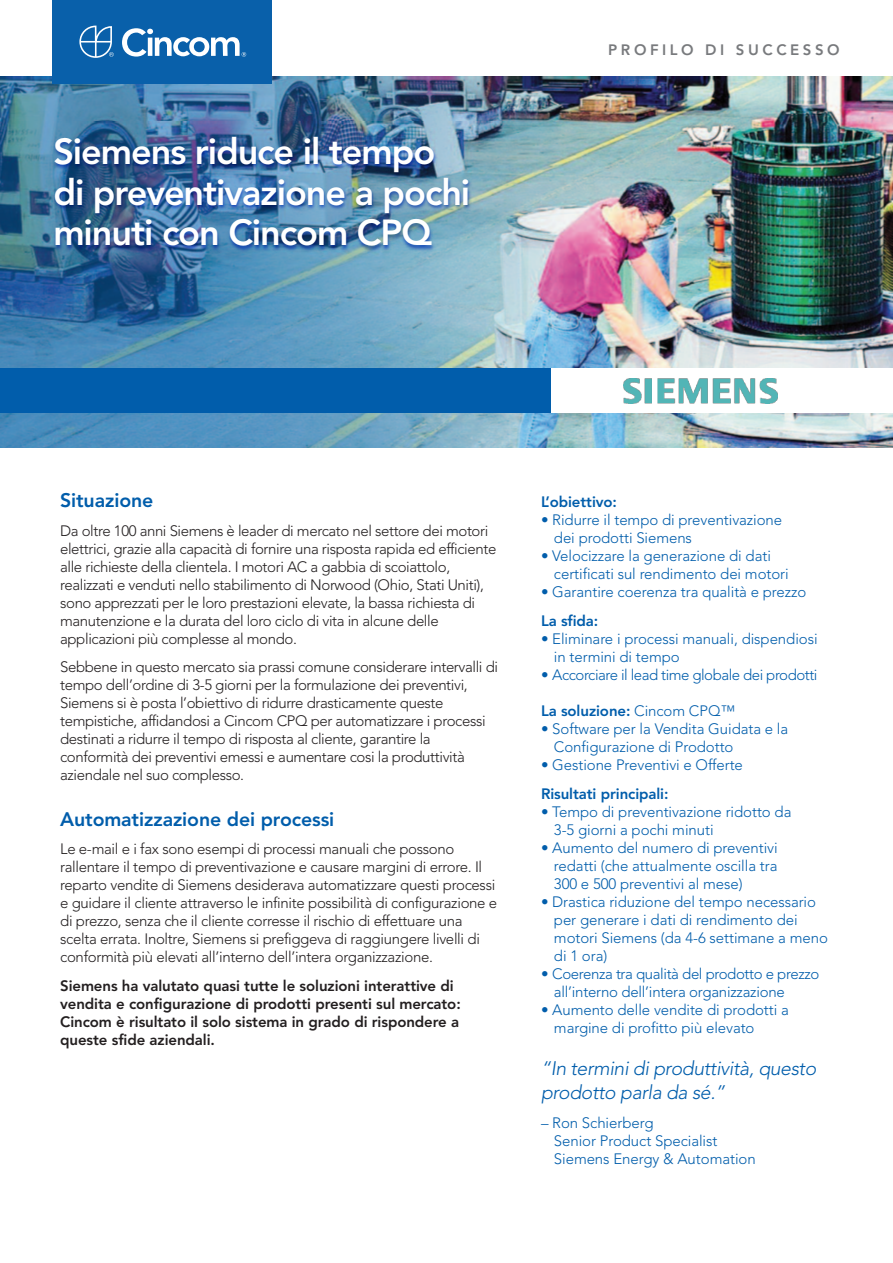
<style>
.page{position:relative;width:893px;height:1263px;background:#fff}
.page>*{position:absolute;margin:0;border:0;box-sizing:border-box;transform-origin:0 0}
.t1{font:800 36px/40.5px "Avenir";letter-spacing:-.03em;color:#fff}
.t2{font:italic 300 19.5px/24px "Avenir";letter-spacing:-.02em;color:#015dab}
.t3{font:800 19.5px "Avenir";letter-spacing:-.005em;color:#015dab}
.t4{font:800 19.5px "Avenir LT";letter-spacing:-.005em;color:#015dab}
.t5{font:300 15px/18px "Avenir";letter-spacing:-.025em;color:#231f20}
.t6{font:300 15px/18px "Avenir";letter-spacing:-.005em;color:#015dab}
.t7{font:800 15px/18px "Avenir";letter-spacing:-.005em;color:#231f20}
.t8{font:300 15px/18px "Avenir";letter-spacing:-.025em;color:#015dab}
.t9{font:800 15px "Avenir";letter-spacing:-.005em;color:#015dab}
.t10{font:300 15px "Avenir";letter-spacing:-.03em;color:#015dab}
.t11{font:800 15px "Avenir";letter-spacing:.235em;color:#787a7d}
.s1{font-weight:300}
</style>
<div class="page">
<img style="left:0;top:77px;width:893px;height:370px">
<div style="left:0;top:369px;width:551px;height:44px;background:#015dab"></div>
<div style="left:551px;top:369px;width:342px;height:44px;background:#fff"></div>
<div style="left:52px;top:0;width:219px;height:84px;background:#0960aa"></div>
<svg style="left:122px;top:28px;width:124px;height:29px"></svg>
<svg style="left:79px;top:25px;width:35px;height:33px"></svg>
<img style="left:15px;top:122px;width:498px;height:230px">
<img style="left:623px;top:379px;width:154px;height:24px">
<h1 class="t1" style="left:53px;top:132px;width:418px">Siemens riduce il tempo di preventivazione a pochi minuti con Cincom CPQ</h1>
<p class="t11" style="left:608px;top:38px;width:233px">PROFILO DI SUCCESSO</p>
<h2 class="t4" style="left:60px;top:492px;width:95px">Situazione</h2>
<p class="t5" style="left:60px;top:521px;width:438px">Da oltre 100 anni Siemens è leader di mercato nel settore dei motori elettrici, grazie alla capacità di fornire una risposta rapida ed efficiente alle richieste della clientela. I motori AC a gabbia di scoiattolo, realizzati e venduti nello stabilimento di Norwood (Ohio, Stati Uniti), sono apprezzati per le loro prestazioni elevate, la bassa richiesta di manutenzione e la durata del loro ciclo di vita in alcune delle applicazioni più complesse al mondo.</p>
<p class="t5" style="left:60px;top:658px;width:439px">Sebbene in questo mercato sia prassi comune considerare intervalli di tempo dell’ordine di 3-5 giorni per la formulazione dei preventivi, Siemens si è posta l’obiettivo di ridurre drasticamente queste tempistiche, affidandosi a Cincom CPQ per automatizzare i processi destinati a ridurre il tempo di risposta al cliente, garantire la conformità dei preventivi emessi e aumentare cosi la produttività aziendale nel suo complesso.</p>
<h2 class="t3" style="left:60px;top:804px;width:276px">Automatizzazione dei processi</h2>
<p class="t5" style="left:60px;top:840px;width:439px">Le e-mail e i fax sono esempi di processi manuali che possono rallentare il tempo di preventivazione e causare margini di errore. Il reparto vendite di Siemens desiderava automatizzare questi processi e guidare il cliente attraverso le infinite possibilità di configurazione e di prezzo, senza che il cliente corresse il rischio di effettuare una scelta errata. Inoltre, Siemens si prefiggeva di raggiungere livelli di conformità più elevati all’interno dell’intera organizzazione.</p>
<p class="t7" style="left:60px;top:976px;width:402px">Siemens ha valutato quasi tutte le soluzioni interattive di vendita e configurazione di prodotti presenti sul mercato:<br>Cincom è risultato il solo sistema in grado di rispondere a queste sfide aziendali.</p>
<p class="t9" style="left:541px;top:490px;width:78px">L’obiettivo:</p>
<p class="t6" style="left:554px;top:511px;width:230px;text-indent:-13px">• Ridurre il tempo di preventivazione dei prodotti Siemens</p>
<p class="t6" style="left:554px;top:547px;width:236px;text-indent:-13px">• Velocizzare la generazione di dati certificati sul rendimento dei motori</p>
<p class="t6" style="left:541px;top:583px;width:267px">• Garantire coerenza tra qualità e prezzo</p>
<p class="t9" style="left:541px;top:609px;width:59px">La sfida:</p>
<p class="t6" style="left:554px;top:630px;width:265px;text-indent:-13px">• Eliminare i processi manuali, dispendiosi in termini di tempo</p>
<p class="t10" style="left:541px;top:666px;width:278px">• Accorciare il lead time globale dei prodotti</p>
<p class="t9" style="left:541px;top:699px;width:196px">La soluzione: <span class="s1">Cincom CPQ™</span></p>
<p class="t6" style="left:554px;top:720px;width:236px;text-indent:-13px">• Software per la Vendita Guidata e la<br>Configurazione di Prodotto</p>
<p class="t6" style="left:541px;top:756px;width:203px">• Gestione Preventivi e Offerte</p>
<p class="t9" style="left:541px;top:782px;width:129px">Risultati principali:</p>
<p class="t6" style="left:554px;top:802px;width:239px;text-indent:-13px">• Tempo di preventivazione ridotto da<br>3-5 giorni a pochi minuti</p>
<p class="t6" style="left:554px;top:838px;width:225px;text-align:justify;text-indent:-13px">• Aumento del numero di preventivi redatti (che attualmente oscilla tra 300 e 500 preventivi al mese)</p>
<p class="t6" style="left:554px;top:892px;width:275px;text-indent:-13px">• Drastica riduzione del tempo necessario per generare i dati di rendimento dei motori Siemens (da 4-6 settimane a meno di 1 ora)</p>
<p class="t8" style="left:554px;top:964px;width:267px;text-indent:-13px">• Coerenza tra qualità del prodotto e prezzo all’interno dell’intera organizzazione</p>
<p class="t6" style="left:554px;top:1000px;width:236px;text-indent:-13px">• Aumento delle vendite di prodotti a margine di profitto più elevato</p>
<h2 class="t2" style="left:541px;top:1056px;width:277px">“In termini di produttività, questo prodotto parla da sé.”</h2>
<p class="t6" style="left:554px;top:1113px;width:203px;text-indent:-13px">– Ron Schierberg<br>Senior Product Specialist<br>Siemens Energy &amp; Automation</p>
</div>
